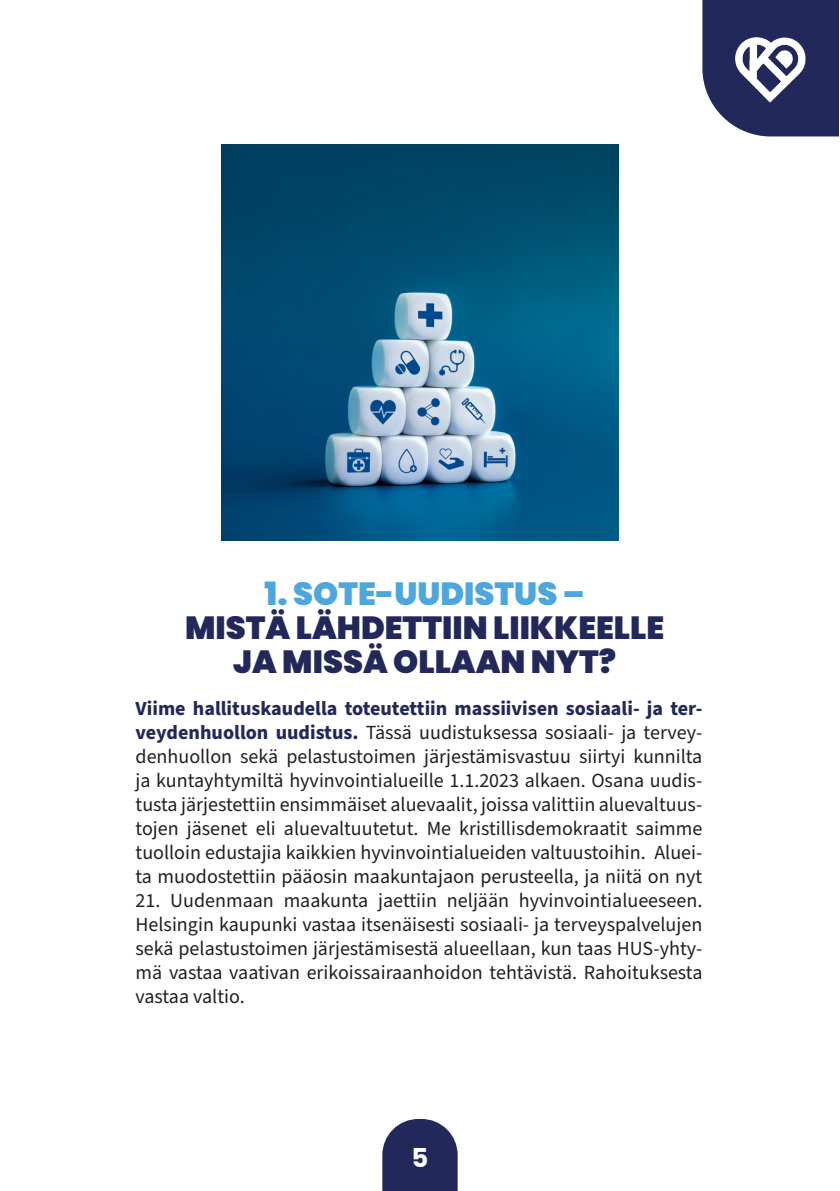
<style>
.page{position:relative;width:840px;height:1191px;background:#fff}
.page>*{position:absolute;margin:0;border:0;box-sizing:border-box;transform-origin:0 0}
.t1{font:900 32px "Poppins";color:#222859}
.t2{font:900 32px "Poppins";color:#4ea6dc}
.t3{font:700 26px "Poppins";color:#fff}
.t4{font:20px/24px "Source Sans Pro";color:#231f20;text-align:justify}
.s1{font-weight:700;color:#222859}
</style>
<div class="page">
<svg style="left:702px;top:0;width:136px;height:136px;background:#373c68"></svg>
<img style="left:727px;top:27px;width:86px;height:82px">
<img style="left:221px;top:144px;width:397px;height:396px">
<svg style="left:382px;top:1119px;width:75px;height:72px;background:#393e6a"></svg>
<p class="t2" style="left:264px;top:575px;width:321px">1. SOTE-UUDISTUS –</p>
<p class="t1" style="left:185px;top:609px;width:480px">MISTÄ LÄHDETTIIN LIIKKEELLE</p>
<p class="t1" style="left:233px;top:643px;width:384px">JA MISSÄ OLLAAN NYT?</p>
<p class="t4" style="left:135px;top:696px;width:568px"><span class="s1">Viime hallituskaudella toteutettiin massiivisen sosiaali- ja ter&shy;veydenhuollon uudistus.</span> Tässä uudistuksessa sosiaali- ja tervey&shy;denhuollon sekä pelastustoimen järjestämisvastuu siirtyi kunnilta ja kuntayhtymiltä hyvinvointialueille 1.1.2023 alkaen. Osana uudis&shy;tusta järjestettiin ensimmäiset aluevaalit, joissa valittiin aluevaltuus&shy;tojen jäsenet eli aluevaltuutetut. Me kristillisdemokraatit saimme tuolloin edustajia kaikkien hyvinvointialueiden valtuustoihin. Aluei&shy;ta muodostettiin pääosin maakuntajaon perusteella, ja niitä on nyt</p>
<p class="t4" style="left:135px;top:888px;width:568px">21. Uudenmaan maakunta jaettiin neljään hyvinvointialueeseen.<br>Helsingin kaupunki vastaa itsenäisesti sosiaali- ja terveyspalvelujen sekä pelastustoimen järjestämisestä alueellaan, kun taas HUS-yhty&shy;mä vastaa vaativan erikoissairaanhoidon tehtävistä. Rahoituksesta vastaa valtio.</p>
<p class="t3" style="left:411px;top:1143px;width:18px">5</p>
</div>
